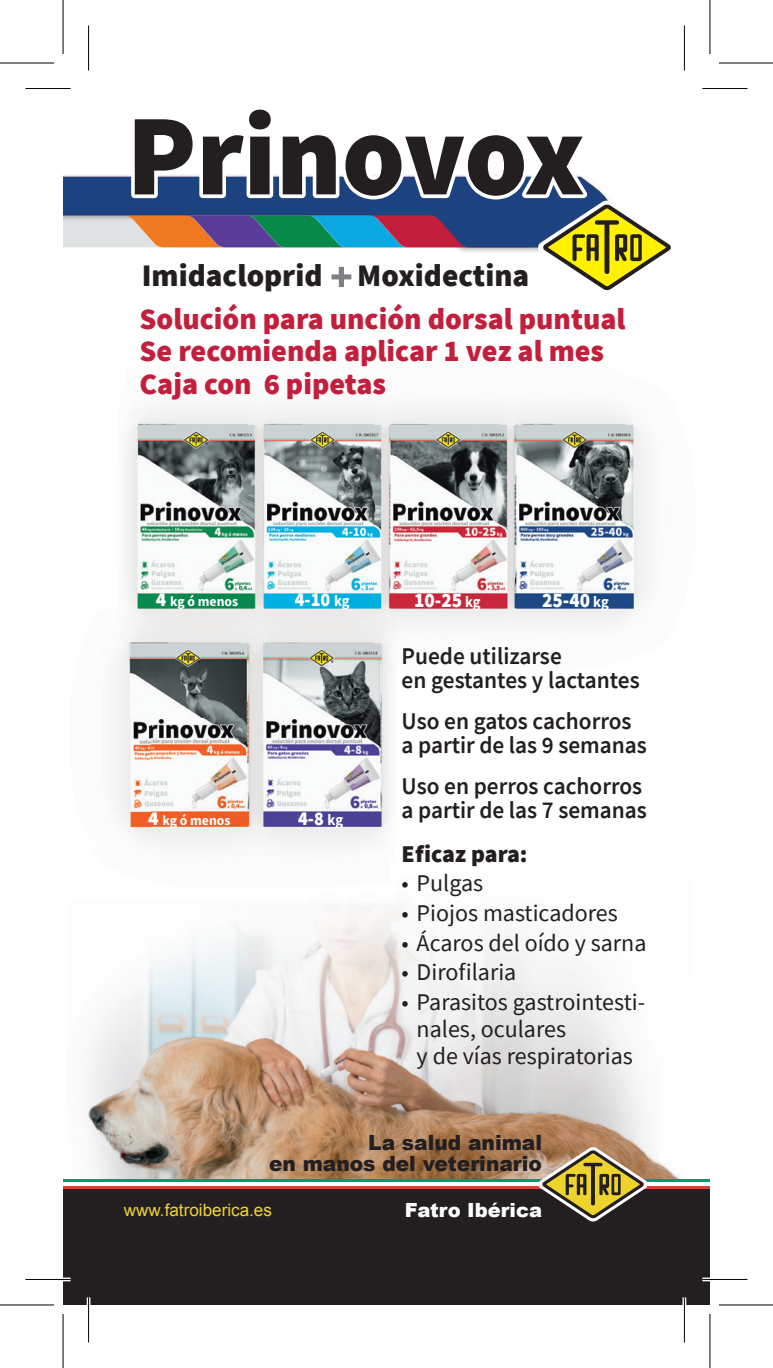
<style>
.page{position:relative;width:773px;height:1368px;background:#fff}
.page>*{position:absolute;margin:0;border:0;box-sizing:border-box;transform-origin:0 0}
.t1{font:900 31.2px "Source Sans Pro";color:#231f20}
.t2{font:900 30px/32.4px "Source Sans Pro";color:#c31f3d}
.t3{font:24px/27px "Source Sans Pro";color:#231f20}
.t4{font:600 24px/24px "Source Sans Pro";color:#231f20}
.t5{font:900 24px "Source Sans Pro";letter-spacing:-.005em;color:#231f20}
.t6{font:900 21px/21px "Arial";color:#231f20;text-align:right;scale:.96 1}
.t7{font:900 20.7px "Source Sans Pro";color:#fff;scale:.93 1}
.t8{font:900 19.5px "Arial";color:#fff}
.t9{font:900 19.5px "Source Sans Pro";color:#fff;scale:.93 1}
.t10{font:17.1px "Arial";color:#eed431}
.t11{font:700 13.8px "Source Sans Pro";color:#fff}
.s1{font-weight:900;font-size:19.5px}
.s2{font-weight:700;font-size:15.6px}
</style>
<div class="page">
<img style="left:87px;top:905px;width:288px;height:274px">
<img style="left:375px;top:908px;width:308px;height:271px">
<img style="left:124px;top:409px;width:524px;height:212px">
<img style="left:114px;top:707px;width:37px;height:134px">
<img style="left:151px;top:717px;width:239px;height:126px">
<img style="left:116px;top:609px;width:281px;height:108px">
<hr style="left:63px;top:1179px;width:646px;height:3px;background:#009c6c">
<hr style="left:63px;top:1186px;width:646px;height:3px;background:#d84335">
<div style="left:63px;top:1189px;width:646px;height:116px;background:#231f20"></div>
<svg style="left:538px;top:1146px;width:109px;height:75px"></svg>
<svg style="left:63px;top:109px;width:608px;height:182px"></svg>
<hr style="left:26px;top:1277px;width:45px;height:4px;background:#fff">
<hr style="left:702px;top:1277px;width:45px;height:4px;background:#fff">
<hr style="left:87px;top:1297px;width:3px;height:45px;background:#fff">
<svg style="left:684px;top:26px;width:1px;height:45px"></svg>
<svg style="left:682px;top:1297px;width:4px;height:45px"></svg>
<hr style="left:26px;top:88px;width:45px;height:1px;background:#000">
<hr style="left:702px;top:88px;width:45px;height:1px;background:#000">
<hr style="left:26px;top:1279px;width:45px;height:1px;background:#000">
<hr style="left:702px;top:1279px;width:45px;height:1px;background:#000">
<hr style="left:88px;top:26px;width:1px;height:45px;background:#000">
<hr style="left:88px;top:1297px;width:1px;height:45px;background:#000">
<hr style="left:683px;top:26px;width:1px;height:45px;background:#000">
<hr style="left:683px;top:1297px;width:1px;height:45px;background:#000">
<svg style="left:710px;top:0;width:1px;height:54px"></svg>
<svg style="left:710px;top:1314px;width:1px;height:54px"></svg>
<hr style="left:0;top:62px;width:54px;height:2px;background:#000">
<hr style="left:718px;top:62px;width:54px;height:2px;background:#000">
<hr style="left:0;top:1304px;width:54px;height:1px;background:#000">
<hr style="left:718px;top:1304px;width:54px;height:1px;background:#000">
<hr style="left:62px;top:0;width:2px;height:54px;background:#000">
<hr style="left:62px;top:1314px;width:2px;height:54px;background:#000">
<hr style="left:709px;top:0;width:1px;height:54px;background:#000">
<hr style="left:709px;top:1314px;width:1px;height:54px;background:#000">
<h1 class="t1" style="left:142px;top:254px;width:389px">Imidacloprid Moxidectina</h1>
<p class="t2" style="left:140px;top:302px;width:487px">Solución para unción dorsal puntual<br>Se recomienda aplicar 1 vez al mes<br>Caja con 6 pipetas</p>
<p class="t11" style="left:156px;top:592px;width:84px"><span class="s1">4</span> kg ó menos</p>
<p class="t9" style="left:294px;top:586px;width:60px">4-10 <span class="s2">kg</span></p>
<p class="t7" style="left:414px;top:586px;width:73px">10-25 <span class="s2">kg</span></p>
<p class="t7" style="left:542px;top:586px;width:73px">25-40 <span class="s2">kg</span></p>
<p class="t11" style="left:148px;top:811px;width:84px"><span class="s1">4</span> kg ó menos</p>
<p class="t9" style="left:298px;top:805px;width:50px">4-8 <span class="s2">kg</span></p>
<p class="t4" style="left:401px;top:643px;width:239px">Puede utilizarse<br>en gestantes y lactantes</p>
<p class="t4" style="left:401px;top:709px;width:247px">Uso en gatos cachorros a partir de las 9 semanas</p>
<p class="t4" style="left:401px;top:774px;width:247px">Uso en perros cachorros a partir de las 7 semanas</p>
<p class="t5" style="left:401px;top:837px;width:127px">Eficaz para:</p>
<p class="t3" style="left:401px;top:870px;width:83px">• Pulgas</p>
<p class="t3" style="left:401px;top:899px;width:218px">• Piojos masticadores</p>
<p class="t3" style="left:401px;top:929px;width:246px">• Ácaros del oído y sarna</p>
<p class="t3" style="left:401px;top:958px;width:116px">• Dirofilaria</p>
<p class="t3" style="left:416px;top:988px;width:230px;text-indent:-15px">• Parasitos gastrointesti&shy;nales, oculares<br>y de vías respiratorias</p>
<p class="t6" style="left:269px;top:1131px;width:286px">La salud animal<br>en manos del veterinario</p>
<p class="t10" style="left:124px;top:1198px;width:149px">www.fatroiberica.es</p>
<p class="t8" style="left:405px;top:1196px;width:139px">Fatro Ibérica</p>
</div>
